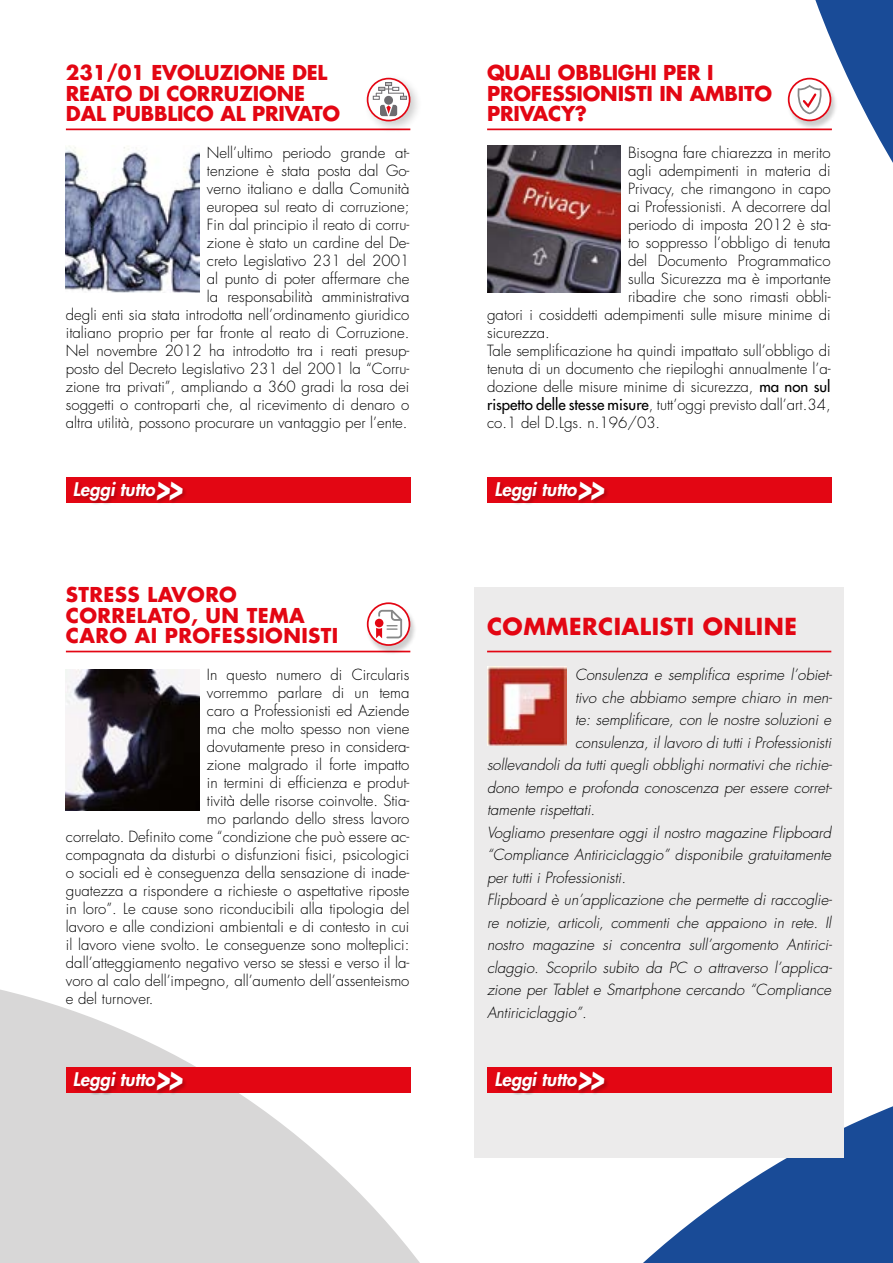
<style>
.page{position:relative;width:893px;height:1263px;background:#fff}
.page>*{position:absolute;margin:0;border:0;box-sizing:border-box;transform-origin:0 0}
.t1{font:700 22.8px "Futura Std";letter-spacing:.02em;color:#e30613}
.t2{font:700 19.95px/20.5px "Futura Std";letter-spacing:-.01em;color:#e30613}
.t3{font:700 19.95px/20.5px "Futura Std";letter-spacing:.02em;color:#e30613}
.t4{font:italic 800 18.3px "Futura Std";color:#fff}
.t5{font:300 15px/18px "Futura Std";color:#000;text-align:right}
.t6{font:italic 300 15px "Futura Std";color:#000}
.s1{font-weight:500}
.s2{font-size:39px}
</style>
<div class="page">
<svg style="left:755px;top:0;width:138px;height:503px"></svg>
<svg style="left:572px;top:1106px;width:321px;height:157px;fill:#194b97"></svg>
<svg style="left:0;top:989px;width:572px;height:274px;fill:#d8d7d7"></svg>
<hr style="left:487px;top:129px;width:345px;height:1px;background:#e30613">
<img style="left:66px;top:670px;width:133px;height:141px">
<div style="left:474px;top:587px;width:370px;height:570px;background:#ecebeb"></div>
<hr style="left:487px;top:651px;width:344px;height:1px;background:#e30613">
<img style="left:487px;top:146px;width:133px;height:146px">
<hr style="left:66px;top:129px;width:344px;height:1px;background:#e30613">
<img style="left:66px;top:146px;width:133px;height:147px">
<hr style="left:66px;top:651px;width:344px;height:1px;background:#e30613">
<div style="left:787px;top:79px;width:51px;height:51px;background:#000;opacity:.2"></div>
<div style="left:789px;top:79px;width:41px;height:41px;background:#fff;border-radius:50%"></div>
<div style="left:788px;top:78px;width:43px;height:43px;border:2px solid #e30613;border-radius:50%"></div>
<svg style="left:796px;top:86px;width:27px;height:29px"></svg>
<div style="left:366px;top:603px;width:51px;height:51px;background:#000;opacity:.2"></div>
<svg style="left:368px;top:603px;width:41px;height:42px"></svg>
<div style="left:367px;top:602px;width:43px;height:44px;border:2px solid #e30613;border-radius:50%"></div>
<svg style="left:376px;top:610px;width:26px;height:28px"></svg>
<img style="left:487px;top:667px;width:79px;height:79px">
<div style="left:363px;top:74px;width:60px;height:60px;background:#000;opacity:.2"></div>
<svg style="left:368px;top:79px;width:42px;height:42px"></svg>
<div style="left:367px;top:78px;width:43px;height:43px;border:2px solid #e30613;border-radius:50%"></div>
<svg style="left:373px;top:82px;width:34px;height:34px"></svg>
<div style="left:66px;top:477px;width:344px;height:25px;background:#e30613"></div>
<div style="left:74px;top:482px;width:113px;height:22px;background:#000;opacity:.2"></div>
<div style="left:487px;top:477px;width:345px;height:25px;background:#e30613"></div>
<div style="left:496px;top:482px;width:112px;height:22px;background:#000;opacity:.2"></div>
<div style="left:66px;top:1067px;width:344px;height:26px;background:#e30613"></div>
<div style="left:74px;top:1072px;width:113px;height:23px;background:#000;opacity:.2"></div>
<div style="left:487px;top:1067px;width:345px;height:26px;background:#e30613"></div>
<div style="left:496px;top:1072px;width:112px;height:23px;background:#000;opacity:.2"></div>
<h2 class="t2" style="left:66px;top:62px;width:276px">231/01 EVOLUZIONE DEL<br>REATO DI CORRUZIONE<br>DAL PUBBLICO AL PRIVATO</h2>
<p class="t5" style="left:66px;top:144px;width:345px">Nell’ultimo periodo grande at-<br>tenzione è stata posta dal Go-<br>verno italiano e dalla Comunità<br>europea sul reato di corruzione;<br>Fin dal principio il reato di corru-<br>zione è stato un cardine del De-<br>creto Legislativo 231 del 2001<br>al punto di poter affermare che<br>la responsabilità amministrativa<br>degli enti sia stata introdotta nell’ordinamento giuridico italiano proprio per far fronte al reato di Corruzione.<br>Nel novembre 2012 ha introdotto tra i reati presup&shy;posto del Decreto Legislativo 231 del 2001 la “Corru&shy;zione tra privati”, ampliando a 360 gradi la rosa dei soggetti o controparti che, al ricevimento di denaro o altra utilità, possono procurare un vantaggio per l’ente.</p>
<h2 class="t2" style="left:487px;top:62px;width:287px">QUALI OBBLIGHI PER I<br>PROFESSIONISTI IN AMBITO<br>PRIVACY?</h2>
<p class="t5" style="left:628px;top:144px;width:204px">Bisogna fare chiarezza in merito</p>
<p class="t5" style="left:628px;top:162px;width:204px">agli adempimenti in materia di</p>
<p class="t5" style="left:628px;top:180px;width:204px">Privacy, che rimangono in capo</p>
<p class="t5" style="left:628px;top:198px;width:204px">ai Professionisti. A decorrere dal</p>
<p class="t5" style="left:628px;top:216px;width:204px">periodo di imposta 2012 è sta-</p>
<p class="t5" style="left:628px;top:234px;width:204px">to soppresso l’obbligo di tenuta</p>
<p class="t5" style="left:628px;top:252px;width:204px">del Documento Programmatico</p>
<p class="t5" style="left:628px;top:270px;width:204px">sulla Sicurezza ma è importante</p>
<p class="t5" style="left:628px;top:288px;width:204px">ribadire che sono rimasti obbli-</p>
<p class="t5" style="left:487px;top:306px;width:345px">gatori i cosiddetti adempimenti sulle misure minime di</p>
<p class="t5" style="left:487px;top:324px;width:64px">sicurezza.</p>
<p class="t5" style="left:487px;top:342px;width:345px">Tale semplificazione ha quindi impattato sull’obbligo di</p>
<p class="t5" style="left:487px;top:360px;width:345px">tenuta di un documento che riepiloghi annualmente l’a-</p>
<p class="t5" style="left:487px;top:378px;width:345px">dozione delle misure minime di sicurezza, <span class="s1">ma non sul</span></p>
<p class="t5" style="left:487px;top:396px;width:345px"><span class="s1">rispetto delle stesse misure</span>, tutt’oggi previsto dall’art.34,</p>
<p class="t5" style="left:487px;top:414px;width:175px">co.1 del D.Lgs. n.196/03.</p>
<p class="t4" style="left:73px;top:477px;width:111px">Leggi tutto <span class="s2">&gt;&gt;</span></p>
<p class="t4" style="left:494px;top:477px;width:111px">Leggi tutto <span class="s2">&gt;&gt;</span></p>
<h2 class="t3" style="left:66px;top:584px;width:274px">STRESS LAVORO<br>CORRELATO, UN TEMA<br>CARO AI PROFESSIONISTI</h2>
<p class="t5" style="left:207px;top:666px;width:204px">In questo numero di Circularis</p>
<p class="t5" style="left:207px;top:684px;width:204px">vorremmo parlare di un tema</p>
<p class="t5" style="left:207px;top:702px;width:204px">caro a Professionisti ed Aziende</p>
<p class="t5" style="left:207px;top:720px;width:204px">ma che molto spesso non viene</p>
<p class="t5" style="left:207px;top:738px;width:204px">dovutamente preso in considera-</p>
<p class="t5" style="left:207px;top:756px;width:204px">zione malgrado il forte impatto</p>
<p class="t5" style="left:207px;top:774px;width:204px">in termini di efficienza e produt-</p>
<p class="t5" style="left:207px;top:792px;width:204px">tività delle risorse coinvolte. Stia-</p>
<p class="t5" style="left:207px;top:810px;width:204px">mo parlando dello stress lavoro</p>
<p class="t5" style="left:66px;top:828px;width:345px">correlato. Definito come “condizione che può essere ac-</p>
<p class="t5" style="left:66px;top:846px;width:345px">compagnata da disturbi o disfunzioni fisici, psicologici</p>
<p class="t5" style="left:66px;top:864px;width:345px">o sociali ed è conseguenza della sensazione di inade-</p>
<p class="t5" style="left:66px;top:882px;width:345px">guatezza a rispondere a richieste o aspettative riposte</p>
<p class="t5" style="left:66px;top:900px;width:345px">in loro”. Le cause sono riconducibili alla tipologia del</p>
<p class="t5" style="left:66px;top:918px;width:345px">lavoro e alle condizioni ambientali e di contesto in cui</p>
<p class="t5" style="left:66px;top:936px;width:345px">il lavoro viene svolto. Le conseguenze sono molteplici:</p>
<p class="t5" style="left:66px;top:954px;width:345px">dall’atteggiamento negativo verso se stessi e verso il la-</p>
<p class="t5" style="left:66px;top:972px;width:345px">voro al calo dell’impegno, all’aumento dell’assenteismo</p>
<p class="t5" style="left:66px;top:990px;width:89px">e del turnover.</p>
<h1 class="t1" style="left:487px;top:611px;width:311px">COMMERCIALISTI ONLINE</h1>
<p class="t6" style="left:575px;top:666px;width:258px">Consulenza e semplifica esprime l’obiet-</p>
<p class="t6" style="left:575px;top:688px;width:258px">tivo che abbiamo sempre chiaro in men-</p>
<p class="t6" style="left:575px;top:711px;width:258px">te: semplificare, con le nostre soluzioni e</p>
<p class="t6" style="left:575px;top:733px;width:258px">consulenza, il lavoro di tutti i Professionisti</p>
<p class="t6" style="left:487px;top:756px;width:347px">sollevandoli da tutti quegli obblighi normativi che richie-</p>
<p class="t6" style="left:487px;top:778px;width:347px">dono tempo e profonda conoscenza per essere corret-</p>
<p class="t6" style="left:487px;top:801px;width:110px">tamente rispettati.</p>
<p class="t6" style="left:487px;top:823px;width:346px">Vogliamo presentare oggi il nostro magazine Flipboard</p>
<p class="t6" style="left:487px;top:846px;width:346px">“Compliance Antiriciclaggio” disponibile gratuitamente</p>
<p class="t6" style="left:487px;top:868px;width:141px">per tutti i Professionisti.</p>
<p class="t6" style="left:487px;top:891px;width:347px">Flipboard è un’applicazione che permette di raccoglie-</p>
<p class="t6" style="left:487px;top:913px;width:346px">re notizie, articoli, commenti che appaiono in rete. Il</p>
<p class="t6" style="left:487px;top:936px;width:347px">nostro magazine si concentra sull’argomento Antirici-</p>
<p class="t6" style="left:487px;top:958px;width:346px">claggio. Scoprilo subito da PC o attraverso l’applica-</p>
<p class="t6" style="left:487px;top:981px;width:346px">zione per Tablet e Smartphone cercando “Compliance</p>
<p class="t6" style="left:487px;top:1003px;width:101px">Antiriciclaggio”.</p>
<p class="t4" style="left:73px;top:1068px;width:111px">Leggi tutto <span class="s2">&gt;&gt;</span></p>
<p class="t4" style="left:494px;top:1068px;width:111px">Leggi tutto <span class="s2">&gt;&gt;</span></p>
</div>
